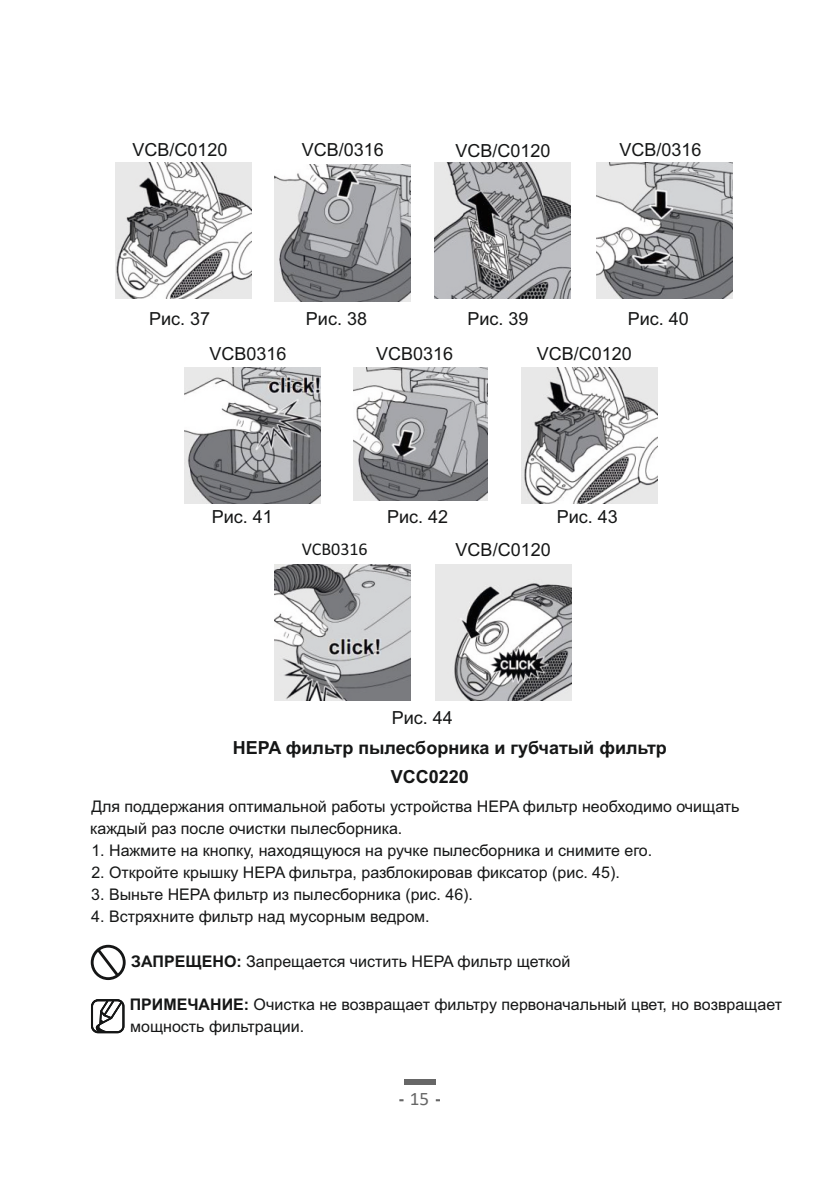
<style>
.page{position:relative;width:838px;height:1191px;background:#fff}
.page>*{position:absolute;margin:0;border:0;box-sizing:border-box;transform-origin:0 0}
.t1{font:19.2px "Calibri";color:#676767}
.t2{font:18px "Arial";color:#151616}
.t3{font:700 18px "Arial";color:#151616}
.t4{font:18px "Calibri";color:#151616}
.t5{font:16px/22px "Arial";color:#151616}
.s1{font-weight:700}
</style>
<div class="page">
<div style="left:404px;top:1079px;width:32px;height:5px;background:#676767"></div>
<img style="left:115px;top:163px;width:136px;height:136px">
<img style="left:275px;top:165px;width:136px;height:136px">
<img style="left:434px;top:163px;width:136px;height:136px">
<img style="left:596px;top:162px;width:136px;height:136px">
<img style="left:185px;top:367px;width:136px;height:136px">
<img style="left:354px;top:367px;width:133px;height:133px">
<img style="left:275px;top:564px;width:136px;height:136px">
<img style="left:436px;top:564px;width:136px;height:136px">
<img style="left:522px;top:367px;width:136px;height:136px">
<svg style="left:91px;top:999px;width:33px;height:33px"></svg>
<div style="left:91px;top:944px;width:35px;height:35px;border:3px solid #151616;border-radius:50%"></div>
<svg style="left:95px;top:945px;width:27px;height:34px"></svg>
<p class="t2" style="left:133px;top:143px;width:97px">VCB/C0120</p>
<p class="t2" style="left:302px;top:143px;width:84px">VCB/0316</p>
<p class="t2" style="left:149px;top:311px;width:63px">Рис. 37</p>
<p class="t2" style="left:306px;top:312px;width:63px">Рис. 38</p>
<p class="t2" style="left:456px;top:143px;width:97px">VCB/C0120</p>
<p class="t2" style="left:467px;top:312px;width:63px">Рис. 39</p>
<p class="t2" style="left:619px;top:143px;width:84px">VCB/0316</p>
<p class="t2" style="left:628px;top:312px;width:63px">Рис. 40</p>
<p class="t2" style="left:210px;top:347px;width:79px">VCB0316</p>
<p class="t2" style="left:376px;top:347px;width:79px">VCB0316</p>
<p class="t2" style="left:212px;top:509px;width:63px">Рис. 41</p>
<p class="t2" style="left:387px;top:509px;width:63px">Рис. 42</p>
<p class="t2" style="left:537px;top:347px;width:97px">VCB/C0120</p>
<p class="t2" style="left:557px;top:510px;width:63px">Рис. 43</p>
<p class="t4" style="left:302px;top:541px;width:67px">VCB0316</p>
<p class="t2" style="left:456px;top:543px;width:97px">VCB/C0120</p>
<p class="t2" style="left:392px;top:710px;width:63px">Рис. 44</p>
<p class="t3" style="left:233px;top:740px;width:436px">HEPA фильтр пылесборника и губчатый фильтр</p>
<p class="t3" style="left:391px;top:769px;width:80px">VCC0220</p>
<p class="t5" style="left:90px;top:796px;width:651px">Для поддержания оптимальной работы устройства HEPA фильтр необходимо очищать каждый раз после очистки пылесборника.</p>
<p class="t5" style="left:91px;top:840px;width:562px">1. Нажмите на кнопку, находящуюся на ручке пылесборника и снимите его.</p>
<p class="t5" style="left:91px;top:862px;width:530px">2. Откройте крышку HEPA фильтра, разблокировав фиксатор (рис. 45).</p>
<p class="t5" style="left:91px;top:884px;width:383px">3. Выньте HEPA фильтр из пылесборника (рис. 46).</p>
<p class="t5" style="left:91px;top:906px;width:340px">4. Встряхните фильтр над мусорным ведром.</p>
<p class="t5" style="left:131px;top:952px;width:441px"><span class="s1">ЗАПРЕЩЕНО:</span> Запрещается чистить HEPA фильтр щеткой</p>
<p class="t5" style="left:130px;top:995px;width:654px;line-height:21.4px"><span class="s1">ПРИМЕЧАНИЕ:</span> Очистка не возвращает фильтру первоначальный цвет, но возвращает мощность фильтрации.</p>
<p class="t1" style="left:410px;top:1085px;width:21px">15</p>
</div>
